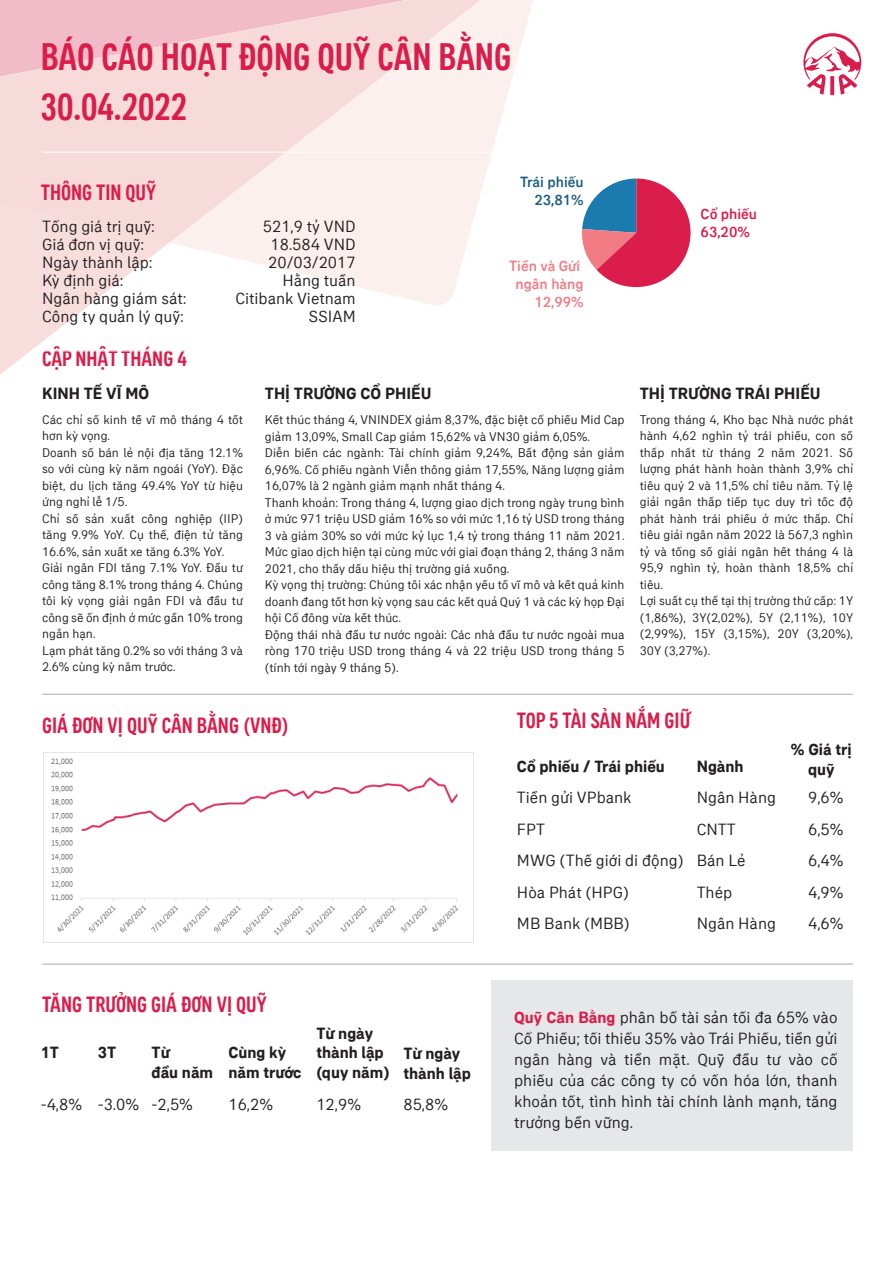
<style>
.page{position:relative;width:893px;height:1263px;background:#fff}
.page>*{position:absolute;margin:0;border:0;box-sizing:border-box;transform-origin:0 0}
.t1{font:500 condensed 39px "AIA Everest";color:#da1d4a}
.t2{font:500 condensed 22.5px "AIA Everest";color:#da1d4a}
.t3{font:16.5px/31.5px "AIA Everest";color:#231f20}
.t4{font:700 16.5px/19.8px "AIA Everest";color:#231f20}
.t5{font:500 15px/18px "AIA Everest";color:#f27b84;text-align:right}
.t6{font:500 15px/18px "AIA Everest";color:#1c5c84;text-align:right}
.t7{font:500 15px/18px "AIA Everest";color:#da1d4a}
.t8{font:12.75px/16.5px "AIA Everest";color:#231f20}
.s1{font-weight:700;color:#da1d4a}
</style>
<div class="page">
<div style="left:492px;top:980px;width:361px;height:170px;background:#e6e7e9"></div>
<svg style="left:504px;top:0;width:29px;height:106px;fill:#fcf1ef"></svg>
<svg style="left:0;top:0;width:504px;height:375px"></svg>
<svg style="left:803px;top:33px;width:58px;height:62px"></svg>
<svg style="left:582px;top:179px;width:109px;height:108px"></svg>
<hr style="left:42px;top:351px;width:811px;height:1px;background:#fff">
<hr style="left:42px;top:152px;width:811px;height:1px;background:#fff">
<hr style="left:42px;top:694px;width:811px;height:1px;background:#a8a9ad">
<hr style="left:42px;top:964px;width:811px;height:1px;background:#a8a9ad">
<img style="left:43px;top:753px;width:431px;height:189px">
<h1 class="t1" style="left:41px;top:31px;width:472px">BÁO CÁO HOẠT ĐỘNG QUỸ CÂN BẰNG</h1>
<h1 class="t1" style="left:41px;top:81px;width:148px">30.04.2022</h1>
<h2 class="t2" style="left:41px;top:178px;width:117px">THÔNG TIN QUỸ</h2>
<p class="t3" style="left:42px;top:216px;width:146px;line-height:18px">Tổng giá trị quỹ:<br>Giá đơn vị quỹ:<br>Ngày thành lập:<br>Kỳ định giá:<br>Ngân hàng giám sát:<br>Công ty quản lý quỹ:</p>
<h2 class="t2" style="left:42px;top:344px;width:146px">CẬP NHẬT THÁNG 4</h2>
<p class="t6" style="left:520px;top:172px;width:65px">Trái phiếu<br>23,81%</p>
<p class="t3" style="left:235px;top:216px;width:122px;line-height:18px;text-align:right">521,9 tỷ VND<br>18.584 VND<br>20/03/2017<br>Hằng tuần<br>Citibank Vietnam<br>SSIAM</p>
<p class="t7" style="left:701px;top:204px;width:58px">Cổ phiếu<br>63,20%</p>
<p class="t5" style="left:509px;top:256px;width:76px">Tiền và Gửi ngân hàng<br>12,99%</p>
<p class="t4" style="left:42px;top:383px;width:109px">KINH TẾ VĨ MÔ</p>
<p class="t8" style="left:42px;top:410px;width:202px">Các chỉ số kinh tế vĩ mô tháng 4 tốt hơn kỳ vọng.<br>Doanh số bán lẻ nội địa tăng 12.1% so với cùng kỳ năm ngoái (YoY). Đặc biệt, du lịch tăng 49.4% YoY từ hiệu ứng nghỉ lễ 1/5.<br>Chỉ số sản xuất công nghiệp (IIP) tăng 9.9% YoY. Cụ thể, điện tử tăng<br>16.6%, sản xuất xe tăng 6.3% YoY.<br>Giải ngân FDI tăng 7.1% YoY. Đầu tư công tăng 8.1% trong tháng 4. Chúng tôi kỳ vọng giải ngân FDI và đầu tư công sẽ ổn định ở mức gần 10% trong ngắn hạn.<br>Lạm phát tăng 0.2% so với tháng 3 và<br>2.6% cùng kỳ năm trước.</p>
<p class="t4" style="left:265px;top:383px;width:168px">THỊ TRƯỜNG CỔ PHIẾU</p>
<p class="t8" style="left:265px;top:411px;width:361px">Kết thúc tháng 4, VNINDEX giảm 8,37%, đặc biệt cổ phiếu Mid Cap giảm 13,09%, Small Cap giảm 15,62% và VN30 giảm 6,05%.<br>Diễn biến các ngành: Tài chính giảm 9,24%, Bất động sản giảm 6,96%. Cổ phiếu ngành Viễn thông giảm 17,55%, Năng lượng giảm 16,07% là 2 ngành giảm mạnh nhất tháng 4.<br>Thanh khoản: Trong tháng 4, lượng giao dịch trong ngày trung bình ở mức 971 triệu USD giảm 16% so với mức 1,16 tỷ USD trong tháng 3 và giảm 30% so với mức kỷ lục 1,4 tỷ trong tháng 11 năm 2021.<br>Mức giao dịch hiện tại cùng mức với giai đoạn tháng 2, tháng 3 năm 2021, cho thấy dấu hiệu thị trường giá xuống.<br>Kỳ vọng thị trường: Chúng tôi xác nhận yếu tố vĩ mô và kết quả kinh doanh đang tốt hơn kỳ vọng sau các kết quả Quý 1 và các kỳ họp Đại hội Cổ đông vừa kết thúc.<br>Động thái nhà đầu tư nước ngoài: Các nhà đầu tư nước ngoài mua ròng 170 triệu USD trong tháng 4 và 22 triệu USD trong tháng 5 (tính tới ngày 9 tháng 5).</p>
<p class="t4" style="left:640px;top:383px;width:182px">THỊ TRƯỜNG TRÁI PHIẾU</p>
<p class="t8" style="left:640px;top:410px;width:215px">Trong tháng 4, Kho bạc Nhà nước phát hành 4,62 nghìn tỷ trái phiếu, con số thấp nhất từ tháng 2 năm 2021. Số lượng phát hành hoàn thành 3,9% chỉ tiêu quý 2 và 11,5% chỉ tiêu năm. Tỷ lệ giải ngân thấp tiếp tục duy trì tốc độ phát hành trái phiếu ở mức thấp. Chỉ tiêu giải ngân năm 2022 là 567,3 nghìn tỷ và tổng số giải ngân hết tháng 4 là<br>95,9 nghìn tỷ, hoàn thành 18,5% chỉ tiêu.<br>Lợi suất cụ thể tại thị trường thứ cấp: 1Y (1,86%), 3Y(2,02%), 5Y (2,11%), 10Y (2,99%), 15Y (3,15%), 20Y (3,20%),<br>30Y (3,27%).</p>
<h2 class="t2" style="left:42px;top:711px;width:248px">GIÁ ĐƠN VỊ QUỸ CÂN BẰNG (VNĐ)</h2>
<h2 class="t2" style="left:517px;top:706px;width:175px">TOP 5 TÀI SẢN NẮM GIỮ</h2>
<p class="t4" style="left:517px;top:755px;width:149px">Cổ phiếu / Trái phiếu</p>
<p class="t4" style="left:697px;top:755px;width:48px">Ngành</p>
<p class="t4" style="left:791px;top:739px;width:62px;text-align:center">% Giá trị quỹ</p>
<p class="t3" style="left:517px;top:781px;width:168px">Tiền gửi VPbank<br>FPT<br>MWG (Thế giới di động)<br>Hòa Phát (HPG)<br>MB Bank (MBB)</p>
<p class="t3" style="left:697px;top:781px;width:81px">Ngân Hàng<br>CNTT<br>Bán Lẻ<br>Thép<br>Ngân Hàng</p>
<p class="t3" style="left:808px;top:781px;width:37px;text-align:justify">9,6% 6,5% 6,4% 4,9% 4,6%</p>
<h2 class="t2" style="left:42px;top:990px;width:226px">TĂNG TRƯỞNG GIÁ ĐƠN VỊ QUỸ</h2>
<p class="t4" style="left:41px;top:1042px;width:20px">1T</p>
<p class="t3" style="left:41px;top:1087px;width:43px">-4,8%</p>
<p class="t4" style="left:98px;top:1042px;width:20px">3T</p>
<p class="t3" style="left:98px;top:1087px;width:43px">-3.0%</p>
<p class="t4" style="left:152px;top:1042px;width:63px">Từ<br>đầu năm</p>
<p class="t3" style="left:152px;top:1087px;width:43px">-2,5%</p>
<p class="t4" style="left:228px;top:1042px;width:74px">Cùng kỳ năm trước</p>
<p class="t3" style="left:228px;top:1087px;width:46px">16,2%</p>
<p class="t4" style="left:316px;top:1022px;width:75px">Từ ngày thành lập (quy năm)</p>
<p class="t3" style="left:316px;top:1087px;width:46px">12,9%</p>
<p class="t4" style="left:403px;top:1043px;width:69px">Từ ngày thành lập</p>
<p class="t3" style="left:403px;top:1088px;width:46px">85,8%</p>
<p class="t3" style="left:514px;top:1006px;width:325px;line-height:21px;text-align:justify"><span class="s1">Quỹ Cân Bằng</span> phân bổ tài sản tối đa 65% vào Cổ Phiếu; tối thiểu 35% vào Trái Phiếu, tiền gửi ngân hàng và tiền mặt. Quỹ đầu tư vào cổ phiếu của các công ty có vốn hóa lớn, thanh khoản tốt, tình hình tài chính lành mạnh, tăng trưởng bền vững.</p>
</div>
